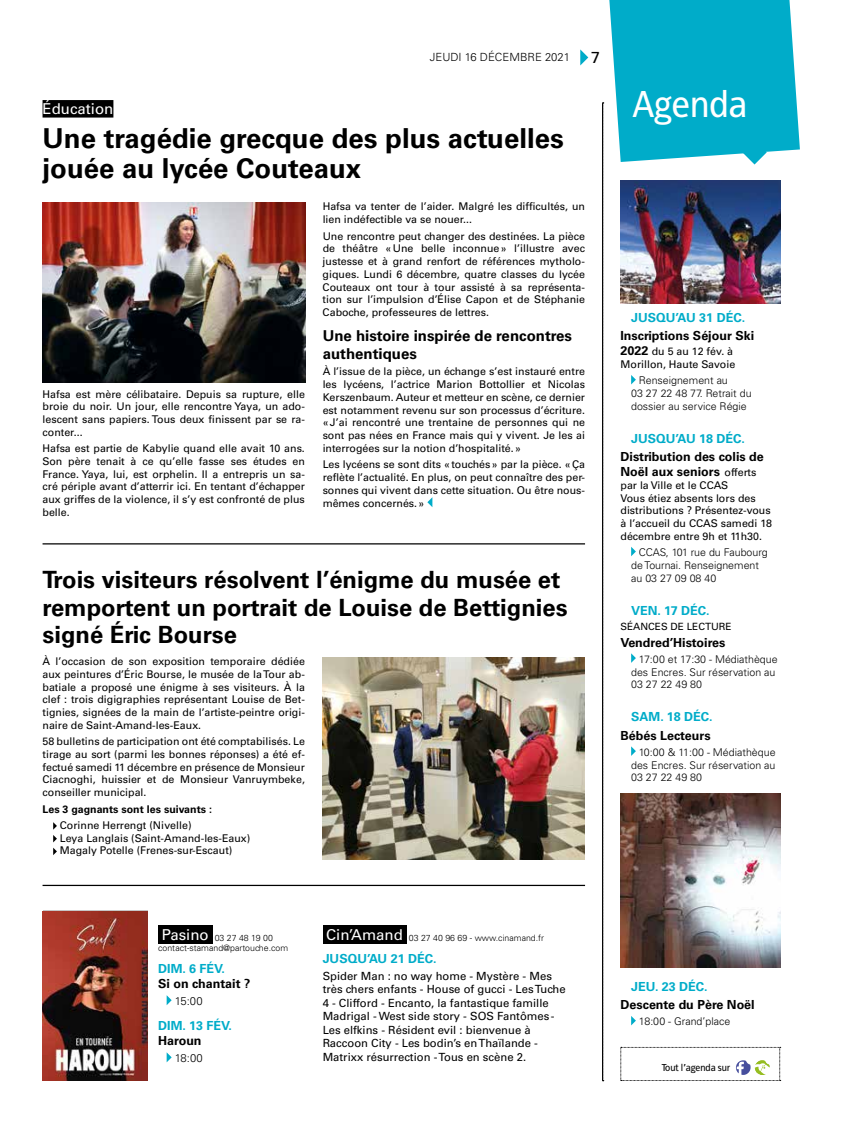
<style>
.page{position:relative;width:851px;height:1134px;background:#fff}
.page>*{position:absolute;margin:0;border:0;box-sizing:border-box;transform-origin:0 0}
.t1{font:37.5px "Francophil Sans";color:#fff}
.t2{font:700 27.5px/30px "Univers LT";color:#000}
.t3{font:700 23.75px/27.5px "Univers LT";color:#000}
.t4{font:16px "Univers LT";color:#000}
.t5{font:700 15px/18px "Univers LT";color:#000}
.t6{font:15px "Univers LT";color:#fff}
.t7{font:700 12.5px/15px "Univers LT";color:#000}
.t8{font:700 12.5px "Univers LT";color:#00acc9}
.t9{font:11.25px/13.5px "Univers LT";color:#000}
.t10{font:300 11.25px "Univers LT";color:#000}
.t11{font:10.62px/12.8px "Univers LT";color:#000;text-align:justify}
.t12{font:300 10.62px/12.8px "Univers LT";color:#000}
.t13{font:700 10.62px "Univers LT";color:#000}
.t14{font:10px "Univers LT";color:#000}
.t15{font:10px "Francophil Sans";color:#000}
.t16{font:300 8.75px/10.5px "Univers LT";color:#000}
.s1{font-weight:700;font-size:12.5px}
.s2{font-weight:400;font-size:10.62px}
.s3{font-weight:400;font-size:15px;color:#fff}
</style>
<div class="page">
<svg style="left:580px;top:49px;width:8px;height:16px"></svg>
<hr style="left:43px;top:543px;width:542px;height:1px;background:#000">
<hr style="left:43px;top:885px;width:542px;height:1px;background:#000">
<svg style="left:427px;top:497px;width:5px;height:10px"></svg>
<svg style="left:53px;top:822px;width:4px;height:20px"></svg>
<svg style="left:53px;top:848px;width:4px;height:7px"></svg>
<img style="left:43px;top:202px;width:263px;height:180px">
<div style="left:43px;top:100px;width:70px;height:18px;background:#000"></div>
<img style="left:43px;top:911px;width:104px;height:170px">
<div style="left:158px;top:925px;width:54px;height:18px;background:#000"></div>
<svg style="left:167px;top:995px;width:5px;height:10px"></svg>
<svg style="left:167px;top:1052px;width:5px;height:10px"></svg>
<div style="left:322px;top:925px;width:84px;height:18px;background:#000"></div>
<svg style="left:602px;top:0;width:197px;height:1081px"></svg>
<img style="left:620px;top:180px;width:160px;height:124px">
<img style="left:620px;top:793px;width:160px;height:174px">
<img style="left:322px;top:657px;width:262px;height:202px">
<p class="t10" style="left:430px;top:50px;width:142px">JEUDI 16 DÉCEMBRE 2021</p>
<h3 class="t4" style="left:591px;top:48px;width:10px">7</h3>
<h3 class="t6" style="left:43px;top:100px;width:72px">Éducation</h3>
<h2 class="t2" style="left:43px;top:123px;width:522px">Une tragédie grecque des plus actuelles jouée au lycée Couteaux</h2>
<p class="t11" style="left:43px;top:387px;width:264px">Hafsa est mère célibataire. Depuis sa rupture, elle broie du noir. Un jour, elle rencontre Yaya, un ado&shy;lescent sans papiers. Tous deux finissent par se ra&shy;conter...</p>
<p class="t11" style="left:43px;top:442px;width:264px">Hafsa est partie de Kabylie quand elle avait 10 ans.<br>Son père tenait à ce qu’elle fasse ses études en France. Yaya, lui, est orphelin. Il a entrepris un sa&shy;cré périple avant d’atterrir ici. En tentant d’échapper aux griffes de la violence, il s’y est confronté de plus belle.</p>
<p class="t11" style="left:322px;top:200px;width:264px">Hafsa va tenter de l’aider. Malgré les difficultés, un lien indéfectible va se nouer...</p>
<p class="t11" style="left:322px;top:229px;width:264px">Une rencontre peut changer des destinées. La pièce de théâtre «Une belle inconnue» l’illustre avec justesse et à grand renfort de références mytholo&shy;giques. Lundi 6 décembre, quatre classes du lycée Couteaux ont tour à tour assisté à sa représenta&shy;tion sur l’impulsion d’Élise Capon et de Stéphanie Caboche, professeures de lettres.</p>
<h3 class="t5" style="left:322px;top:327px;width:251px">Une histoire inspirée de rencontres authentiques</h3>
<p class="t11" style="left:322px;top:365px;width:264px">À l’issue de la pièce, un échange s’est instauré entre les lycéens, l’actrice Marion Bottollier et Nicolas Kerszenbaum. Auteur et metteur en scène, ce dernier est notamment revenu sur son processus d’écriture. «J’ai rencontré une trentaine de personnes qui ne sont pas nées en France mais qui y vivent. Je les ai interrogées sur la notion d’hospitalité.»</p>
<p class="t11" style="left:322px;top:458px;width:264px">Les lycéens se sont dits «touchés» par la pièce. «Ça reflète l’actualité. En plus, on peut connaître des per&shy;sonnes qui vivent dans cette situation. Ou être nous&shy;mêmes concernés.»</p>
<h3 class="t3" style="left:43px;top:566px;width:526px">Trois visiteurs résolvent l’énigme du musée et remportent un portrait de Louise de Bettignies signé Éric Bourse</h3>
<p class="t11" style="left:43px;top:655px;width:264px">À l’occasion de son exposition temporaire dédiée aux peintures d’Éric Bourse, le musée de la Tour ab&shy;batiale a proposé une énigme à ses visiteurs. À la clef : trois digigraphies représentant Louise de Bet&shy;tignies, signées de la main de l’artiste-peintre origi&shy;naire de Saint-Amand-les-Eaux.</p>
<p class="t11" style="left:43px;top:735px;width:264px">58 bulletins de participation ont été comptabilisés. Le tirage au sort (parmi les bonnes réponses) a été ef&shy;fectué samedi 11 décembre en présence de Monsieur Ciacnoghi, huissier et de Monsieur Vanruymbeke, conseiller municipal.</p>
<p class="t13" style="left:43px;top:802px;width:171px">Les 3 gagnants sont les suivants :</p>
<p class="t11" style="left:60px;top:819px;width:192px;text-align:left">Corinne Herrengt (Nivelle)<br>Leya Langlais (Saint-Amand-les-Eaux)<br>Magaly Potelle (Frenes-sur-Escaut)</p>
<h1 class="t1" style="left:632px;top:82px;width:116px">Agenda</h1>
<p class="t8" style="left:631px;top:310px;width:115px">JUSQU’AU 31 DÉC.</p>
<p class="t7" style="left:620px;top:329px;width:135px">Inscriptions Séjour Ski</p>
<p class="t11" style="left:620px;top:345px;width:116px"><span class="s1">2022</span> du 5 au 12 fév. à<br>Morillon, Haute Savoie</p>
<p class="t12" style="left:631px;top:374px;width:122px;text-indent:8px">Renseignement au<br>03 27 22 48 77. Retrait du dossier au service Régie</p>
<p class="t8" style="left:631px;top:431px;width:115px">JUSQU’AU 18 DÉC.</p>
<p class="t7" style="left:620px;top:449px;width:145px">Distribution des colis de<br>Noël aux seniors <span class="s2">offerts</span></p>
<p class="t11" style="left:620px;top:479px;width:153px;text-align:left">par la Ville et le CCAS<br>Vous étiez absents lors des distributions ? Présentez-vous à l’accueil du CCAS samedi 18 décembre entre 9h et 11h30.</p>
<p class="t12" style="left:631px;top:546px;width:138px;text-indent:8px">CCAS, 101 rue du Faubourg de Tournai. Renseignement au 03 27 09 08 40</p>
<p class="t8" style="left:631px;top:603px;width:80px">VEN. 17 DÉC.</p>
<p class="t14" style="left:620px;top:621px;width:113px">SÉANCES DE LECTURE</p>
<p class="t7" style="left:620px;top:635px;width:106px">Vendred’Histoires</p>
<p class="t12" style="left:631px;top:653px;width:148px;text-indent:8px">17:00 et 17:30 - Médiathèque des Encres. Sur réservation au<br>03 27 22 49 80</p>
<p class="t8" style="left:631px;top:709px;width:83px">SAM. 18 DÉC.</p>
<p class="t7" style="left:620px;top:728px;width:92px">Bébés Lecteurs</p>
<p class="t12" style="left:631px;top:746px;width:146px;text-align:justify;text-indent:8px">10:00 &amp; 11:00 - Médiathèque des Encres. Sur réservation au 03 27 22 49 80</p>
<p class="t16" style="left:158px;top:932px;width:131px;text-indent:4px"><span class="s3">Pasino</span> 03 27 48 19 00 contact-stamand@partouche.com</p>
<p class="t8" style="left:158px;top:961px;width:68px">DIM. 6 FÉV.</p>
<p class="t7" style="left:158px;top:976px;width:94px">Si on chantait ?</p>
<p class="t10" style="left:175px;top:994px;width:29px">15:00</p>
<p class="t8" style="left:158px;top:1018px;width:75px">DIM. 13 FÉV.</p>
<p class="t7" style="left:158px;top:1033px;width:45px">Haroun</p>
<p class="t10" style="left:175px;top:1051px;width:29px">18:00</p>
<p class="t16" style="left:326px;top:932px;width:219px"><span class="s3">Cin’Amand</span> 03 27 40 96 69 - www.cinamand.fr</p>
<p class="t8" style="left:322px;top:951px;width:115px">JUSQU’AU 21 DÉC.</p>
<p class="t9" style="left:322px;top:969px;width:244px">Spider Man : no way home - Mystère - Mes très chers enfants - House of gucci - Les Tuche 4 - Clifford - Encanto, la fantastique famille Madrigal - West side story - SOS Fantômes - Les elfkins - Résident evil : bienvenue à Raccoon City - Les bodin’s en Thaïlande - Matrixx résurrection - Tous en scène 2.</p>
<p class="t8" style="left:631px;top:979px;width:78px">JEU. 23 DÉC.</p>
<p class="t7" style="left:620px;top:997px;width:136px">Descente du Père Noël</p>
<p class="t12" style="left:638px;top:1015px;width:93px">18:00 - Grand’place</p>
<p class="t15" style="left:661px;top:1062px;width:70px">Tout l’agenda sur</p>
</div>
